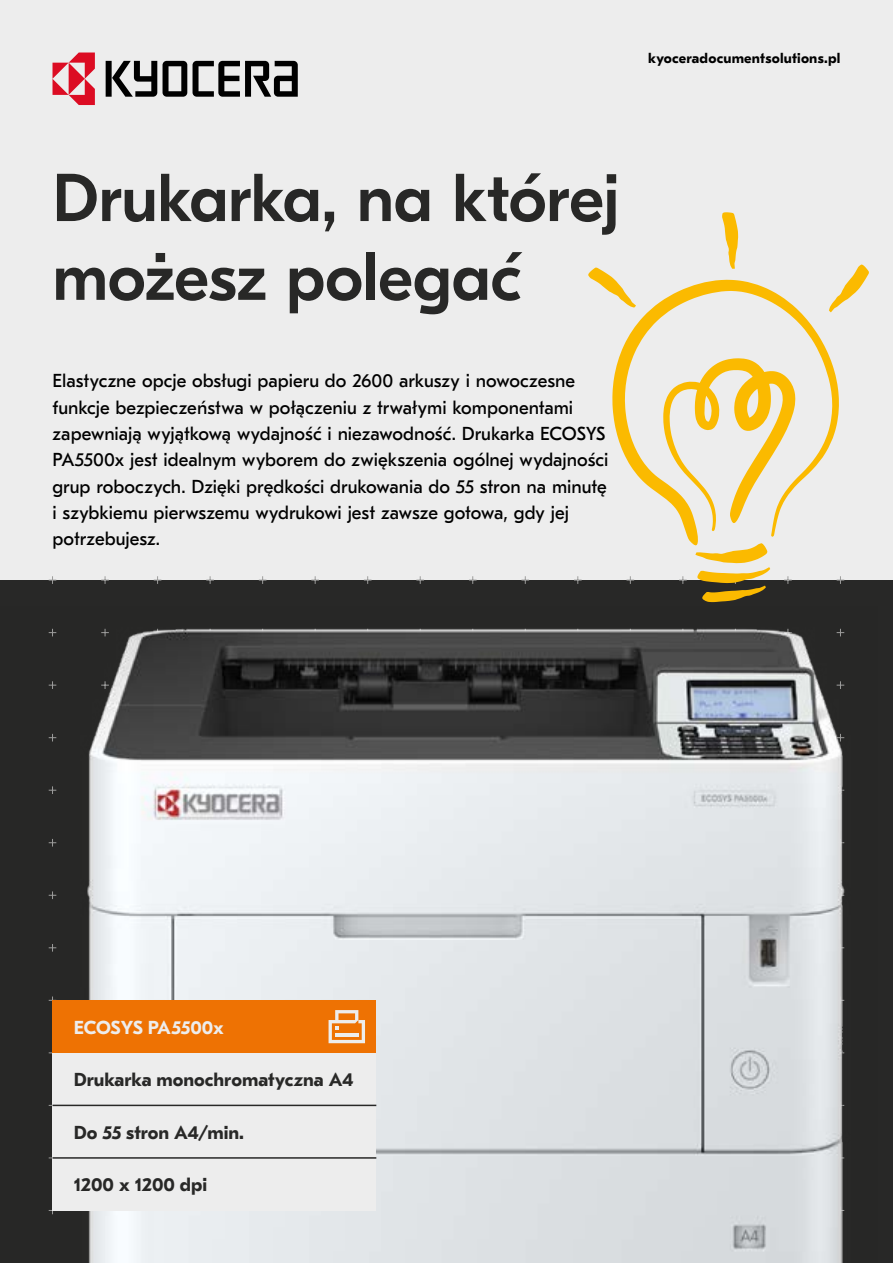
<style>
.page{position:relative;width:893px;height:1263px;background:#ededed}
.page>*{position:absolute;margin:0;border:0;box-sizing:border-box;transform-origin:0 0}
.t1{font:500 67.5px/78.8px "GT Eesti Pro Display";letter-spacing:-.005em;color:#282827}
.t2{font:18.75px/26.2px "GT Eesti Pro Text";color:#000}
.t3{font:700 18.75px "GT Eesti Pro Text";color:#282827}
.t4{font:700 18.75px "GT Eesti Pro Text";letter-spacing:-.01em;color:#ededed}
.t5{font:700 14.25px "GT Eesti Pro Text";letter-spacing:.015em;color:#000}
</style>
<div class="page">
<div style="left:0;top:580px;width:893px;height:683px;background:#282827"></div>
<svg style="left:193px;top:61px;width:105px;height:36px"></svg>
<svg style="left:163px;top:61px;width:24px;height:36px"></svg>
<svg style="left:106px;top:61px;width:51px;height:36px"></svg>
<svg style="left:53px;top:53px;width:42px;height:52px"></svg>
<img style="left:48px;top:628px;width:797px;height:635px">
<div style="left:53px;top:1158px;width:323px;height:52px;background:#ededed"></div>
<div style="left:53px;top:1105px;width:323px;height:53px;background:#ededed"></div>
<div style="left:53px;top:1053px;width:323px;height:52px;background:#ededed"></div>
<div style="left:53px;top:1000px;width:323px;height:53px;background:#ee7203"></div>
<hr style="left:53px;top:1105px;width:323px;height:1px;background:#282827">
<hr style="left:53px;top:1157px;width:323px;height:2px;background:#282827">
<svg style="left:329px;top:1010px;width:36px;height:33px"></svg>
<svg style="left:588px;top:268px;width:27px;height:25px"></svg>
<svg style="left:839px;top:264px;width:30px;height:41px"></svg>
<svg style="left:612px;top:280px;width:227px;height:265px"></svg>
<svg style="left:722px;top:212px;width:16px;height:57px"></svg>
<svg style="left:695px;top:543px;width:75px;height:59px"></svg>
<p class="t5" style="left:648px;top:51px;width:194px">kyoceradocumentsolutions.pl</p>
<h1 class="t1" style="left:53px;top:160px;width:568px">Drukarka, na której możesz polegać</h1>
<p class="t2" style="left:53px;top:368px;width:557px">Elastyczne opcje obsługi papieru do 2600 arkuszy i nowoczesne funkcje bezpieczeństwa w połączeniu z trwałymi komponentami zapewniają wyjątkową wydajność i niezawodność. Drukarka ECOSYS PA5500x jest idealnym wyborem do zwiększenia ogólnej wydajności grup roboczych. Dzięki prędkości drukowania do 55 stron na minutę i szybkiemu pierwszemu wydrukowi jest zawsze gotowa, gdy jej potrzebujesz.</p>
<p class="t4" style="left:74px;top:1017px;width:152px">ECOSYS PA5500x</p>
<p class="t3" style="left:74px;top:1069px;width:281px">Drukarka monochromatyczna A4</p>
<p class="t3" style="left:74px;top:1122px;width:172px">Do 55 stron A4/min.</p>
<p class="t3" style="left:74px;top:1174px;width:135px">1200 x 1200 dpi</p>
</div>
